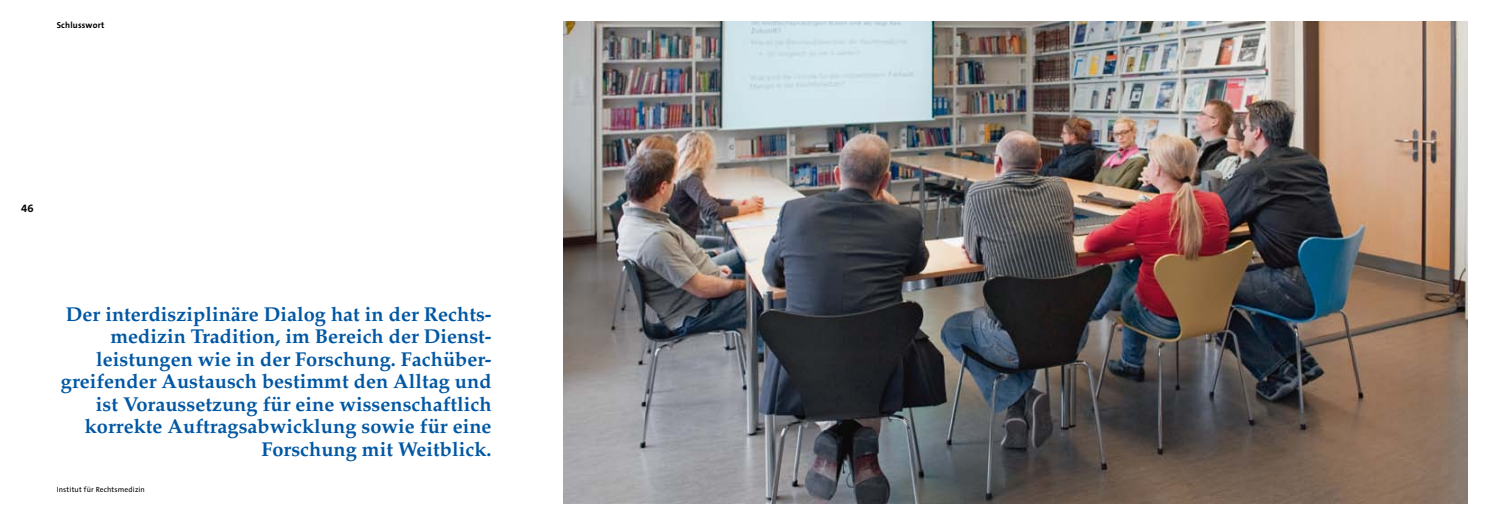
<style>
.page{position:relative;width:1489px;height:525px;background:#fff}
.page>*{position:absolute;margin:0;border:0;box-sizing:border-box;transform-origin:0 0}
.t1{font:700 20px/22.5px "Palatino LT Std";color:#0057a3;text-align:right}
.t2{font:700 11.25px "The Sans B7";color:#000}
.t3{font:700 8.75px "The Sans B7";letter-spacing:.02em;color:#000}
.t4{font:7.5px "The Sans B5 Plain";letter-spacing:.02em;color:#000}
</style>
<div class="page">
<img style="left:563px;top:21px;width:904px;height:482px">
<p class="t3" style="left:57px;top:20px;width:49px">Schlusswort</p>
<p class="t2" style="left:21px;top:202px;width:14px">46</p>
<p class="t1" style="left:61px;top:302px;width:432px">Der interdisziplinäre Dialog hat in der Rechts&shy;medizin Tradition, im Bereich der Dienst&shy;leistungen wie in der Forschung. Fachüber&shy;greifender Austausch bestimmt den Alltag und ist Voraussetzung für eine wissenschaftlich korrekte Auftragsabwicklung sowie für eine Forschung mit Weitblick.</p>
<p class="t4" style="left:57px;top:485px;width:90px">Institut für Rechtsmedizin</p>
</div>
